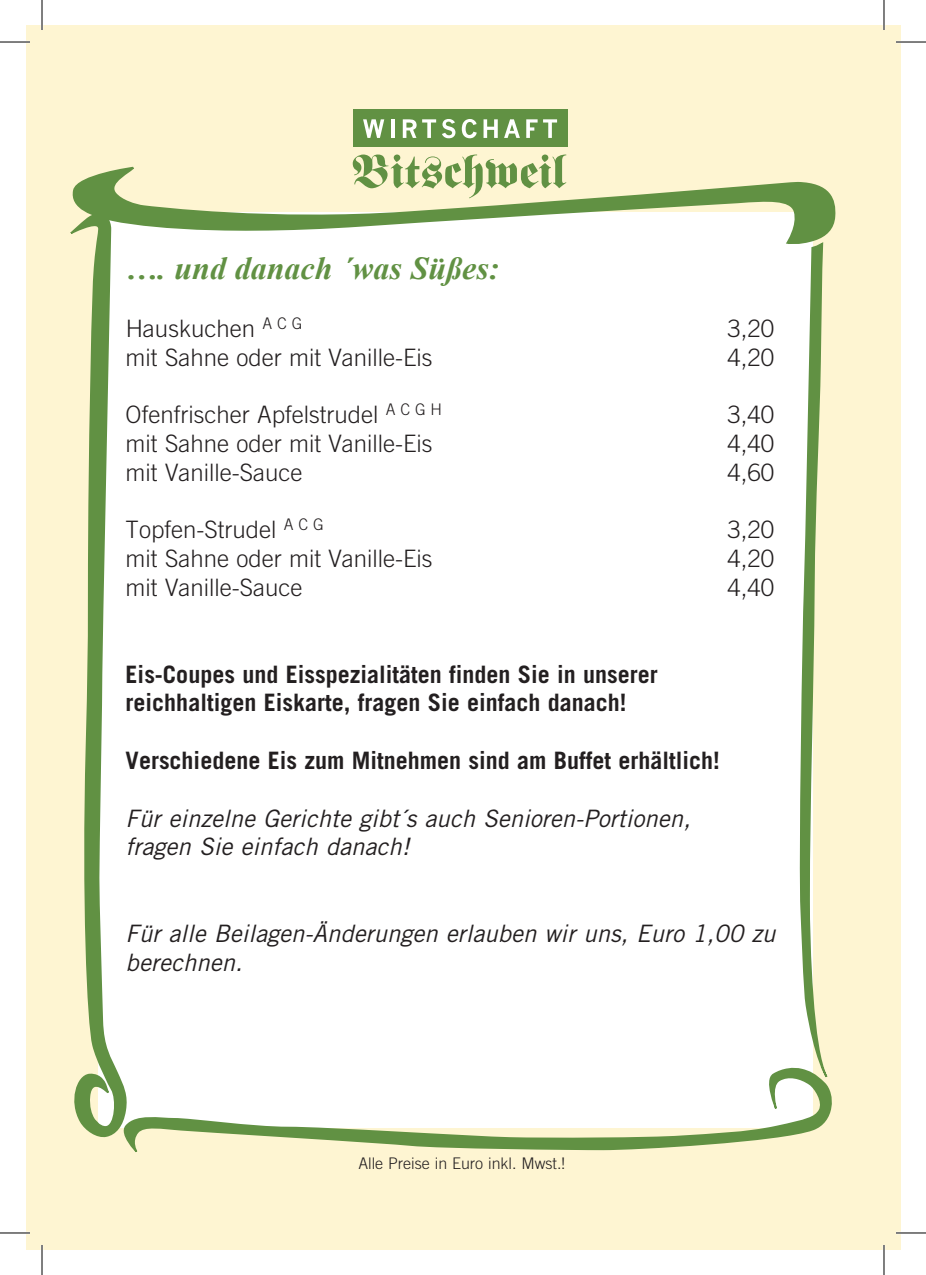
<style>
.page{position:relative;width:926px;height:1275px;background:#fff}
.page>*{position:absolute;margin:0;border:0;box-sizing:border-box;transform-origin:0 0}
.t1{font:italic 700 32px "Times New Roman";color:#619143}
.t2{font:300 24px "Trade Gothic";color:#231f20}
.t3{font:700 24px/28.8px "Trade Gothic";color:#231f20}
.t4{font:italic 24px/28.8px "Trade Gothic";color:#231f20}
.t5{font:300 16px "Trade Gothic";color:#231f20}
</style>
<div class="page">
<div style="left:868px;top:25px;width:33px;height:1225px;background:#fef5d2"></div>
<div style="left:26px;top:25px;width:872px;height:1225px;background:#fef5d2"></div>
<div style="left:99px;top:212px;width:714px;height:915px;background:#fff"></div>
<svg style="left:353px;top:154px;width:213px;height:13px"></svg>
<div style="left:353px;top:109px;width:214px;height:38px;background:#619143"></div>
<svg style="left:363px;top:119px;width:21px;height:19px"></svg>
<hr style="left:391px;top:119px;width:3px;height:19px;background:#fff">
<svg style="left:403px;top:119px;width:33px;height:19px"></svg>
<svg style="left:442px;top:119px;width:13px;height:19px"></svg>
<svg style="left:462px;top:119px;width:15px;height:19px"></svg>
<svg style="left:483px;top:119px;width:15px;height:19px"></svg>
<svg style="left:504px;top:119px;width:16px;height:19px"></svg>
<svg style="left:526px;top:119px;width:31px;height:19px"></svg>
<svg style="left:72px;top:167px;width:763px;height:77px"></svg>
<svg style="left:70px;top:206px;width:57px;height:932px"></svg>
<svg style="left:799px;top:241px;width:30px;height:824px"></svg>
<svg style="left:117px;top:1065px;width:715px;height:87px"></svg>
<hr style="left:0;top:41px;width:30px;height:2px;background:#fff">
<hr style="left:896px;top:41px;width:30px;height:2px;background:#fff">
<hr style="left:0;top:1231px;width:30px;height:3px;background:#fff">
<hr style="left:896px;top:1231px;width:30px;height:3px;background:#fff">
<hr style="left:41px;top:0;width:2px;height:30px;background:#fff">
<hr style="left:41px;top:1245px;width:2px;height:30px;background:#fff">
<hr style="left:883px;top:0;width:2px;height:30px;background:#fff">
<hr style="left:883px;top:1245px;width:2px;height:30px;background:#fff">
<hr style="left:0;top:42px;width:30px;height:1px;background:#000">
<hr style="left:896px;top:42px;width:30px;height:1px;background:#000">
<hr style="left:0;top:1232px;width:30px;height:1px;background:#000">
<hr style="left:896px;top:1232px;width:30px;height:1px;background:#000">
<hr style="left:42px;top:0;width:1px;height:30px;background:#000">
<hr style="left:42px;top:1245px;width:1px;height:30px;background:#000">
<hr style="left:884px;top:0;width:1px;height:30px;background:#000">
<hr style="left:884px;top:1245px;width:1px;height:30px;background:#000">
<h1 class="t1" style="left:126px;top:246px;width:375px">…. und danach ´was Süßes:</h1>
<p class="t2" style="left:126px;top:314px;width:178px">Hauskuchen <sup>A</sup> <sup>C</sup> <sup>G</sup></p>
<p class="t2" style="left:727px;top:314px;width:48px">3,20</p>
<p class="t2" style="left:126px;top:343px;width:308px">mit Sahne oder mit Vanille-Eis</p>
<p class="t2" style="left:727px;top:343px;width:48px">4,20</p>
<p class="t2" style="left:126px;top:400px;width:318px">Ofenfrischer Apfelstrudel <sup>A</sup> <sup>C</sup> <sup>G</sup> <sup>H</sup></p>
<p class="t2" style="left:727px;top:400px;width:48px">3,40</p>
<p class="t2" style="left:126px;top:429px;width:308px">mit Sahne oder mit Vanille-Eis</p>
<p class="t2" style="left:727px;top:429px;width:48px">4,40</p>
<p class="t2" style="left:126px;top:458px;width:178px">mit Vanille-Sauce</p>
<p class="t2" style="left:727px;top:458px;width:48px">4,60</p>
<p class="t2" style="left:126px;top:516px;width:200px">Topfen-Strudel <sup>A</sup> <sup>C</sup> <sup>G</sup></p>
<p class="t2" style="left:727px;top:516px;width:48px">3,20</p>
<p class="t2" style="left:126px;top:544px;width:308px">mit Sahne oder mit Vanille-Eis</p>
<p class="t2" style="left:727px;top:544px;width:48px">4,20</p>
<p class="t2" style="left:126px;top:573px;width:178px">mit Vanille-Sauce</p>
<p class="t2" style="left:727px;top:573px;width:48px">4,40</p>
<p class="t3" style="left:126px;top:659px;width:534px">Eis-Coupes und Eisspezialitäten finden Sie in unserer reichhaltigen Eiskarte, fragen Sie einfach danach!</p>
<p class="t3" style="left:126px;top:745px;width:596px">Verschiedene Eis zum Mitnehmen sind am Buffet erhältlich!</p>
<p class="t4" style="left:126px;top:803px;width:566px">Für einzelne Gerichte gibt´s auch Senioren-Portionen, fragen Sie einfach danach!</p>
<p class="t4" style="left:126px;top:918px;width:651px">Für alle Beilagen-Änderungen erlauben wir uns, Euro 1,00 zu berechnen.</p>
<p class="t5" style="left:358px;top:1154px;width:208px">Alle Preise in Euro inkl. Mwst.!</p>
</div>
